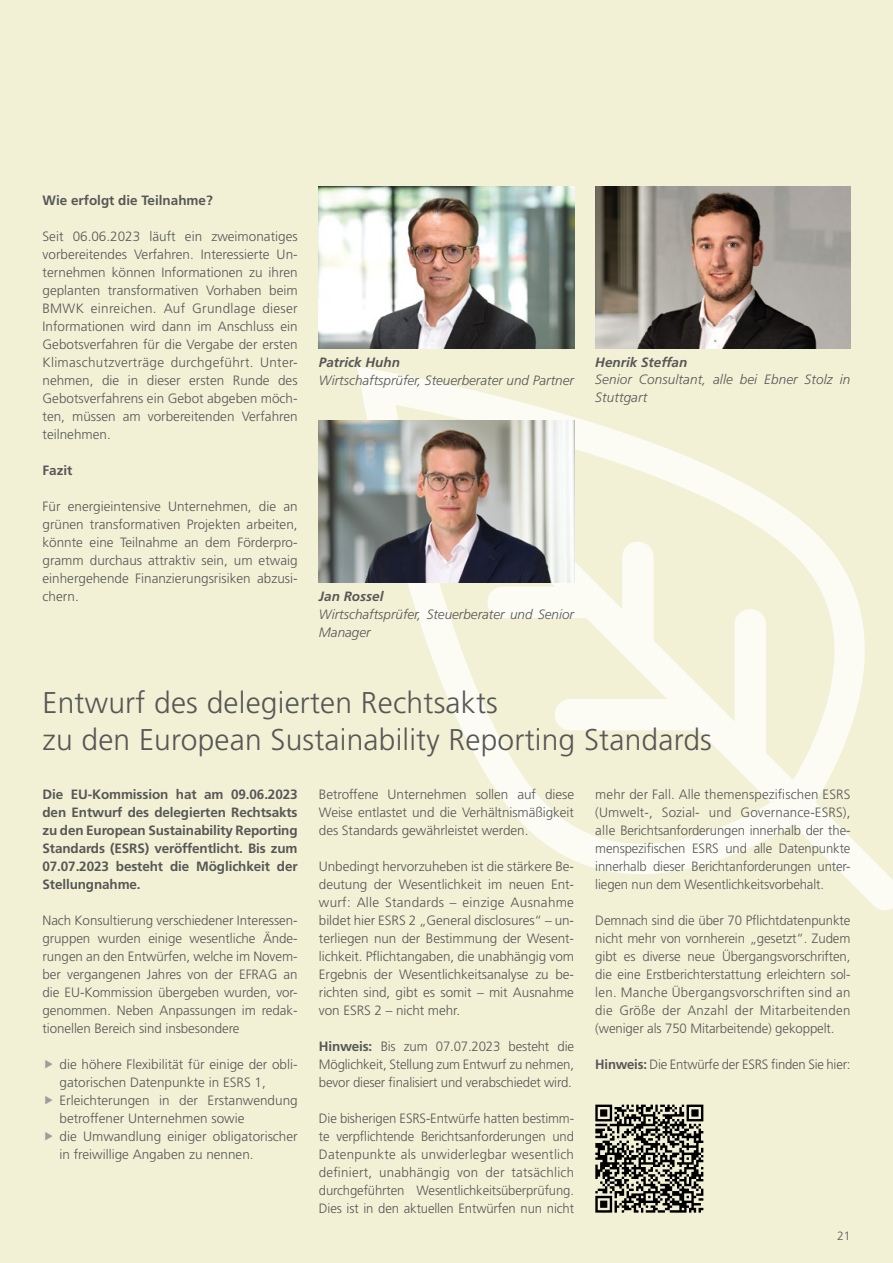
<style>
.page{position:relative;width:893px;height:1263px;background:#f2f1d6}
.page>*{position:absolute;margin:0;border:0;box-sizing:border-box;transform-origin:0 0}
.t1{font:300 30px/36.8px "Frutiger LT Std";letter-spacing:.005em;color:#575756}
.t2{font:300 13.5px/18px "Frutiger LT Std";letter-spacing:-.005em;color:#575756;text-align:justify}
.t3{font:700 13.5px/18px "Frutiger LT Std";letter-spacing:-.01em;color:#575756;text-align:justify}
.t4{font:italic 300 13.5px/18px "Frutiger LT Std";color:#575756}
.t5{font:italic 700 13.5px "Frutiger LT Std";color:#575756}
.t6{font:300 12px "Frutiger LT Std";color:#575756}
.s1{font-weight:700}
</style>
<div class="page">
<svg style="left:357px;top:367px;width:536px;height:543px"></svg>
<img style="left:319px;top:187px;width:255px;height:162px">
<img style="left:319px;top:421px;width:255px;height:162px">
<img style="left:595px;top:187px;width:255px;height:162px">
<svg style="left:595px;top:1104px;width:108px;height:109px"></svg>
<p class="t3" style="left:43px;top:191px;width:172px">Wie erfolgt die Teilnahme?</p>
<p class="t2" style="left:43px;top:227px;width:257px">Seit 06.06.2023 läuft ein zweimonatiges vorbereitendes Verfahren. Interessierte Un&shy;ternehmen können Informationen zu ihren geplanten transformativen Vorhaben beim BMWK einreichen. Auf Grundlage dieser Informationen wird dann im Anschluss ein Gebotsverfahren für die Vergabe der ersten Klimaschutzverträge durchgeführt. Unter&shy;nehmen, die in dieser ersten Runde des Gebotsverfahrens ein Gebot abgeben möch&shy;ten, müssen am vorbereitenden Verfahren teilnehmen.</p>
<p class="t3" style="left:43px;top:461px;width:32px">Fazit</p>
<p class="t2" style="left:43px;top:497px;width:257px">Für energieintensive Unternehmen, die an grünen transformativen Projekten arbeiten, könnte eine Teilnahme an dem Förderpro&shy;gramm durchaus attraktiv sein, um etwaig einhergehende Finanzierungsrisiken abzusi&shy;chern.</p>
<p class="t5" style="left:319px;top:354px;width:83px">Patrick Huhn</p>
<p class="t4" style="left:319px;top:371px;width:257px">Wirtschaftsprüfer, Steuerberater und Partner</p>
<p class="t5" style="left:595px;top:354px;width:94px">Henrik Steffan</p>
<p class="t4" style="left:595px;top:371px;width:257px">Senior Consultant, alle bei Ebner Stolz in<br>Stuttgart</p>
<p class="t5" style="left:319px;top:588px;width:66px">Jan Rossel</p>
<p class="t4" style="left:319px;top:605px;width:257px">Wirtschaftsprüfer, Steuerberater und Senior<br>Manager</p>
<h1 class="t1" style="left:43px;top:685px;width:671px">Entwurf des delegierten Rechtsakts<br>zu den European Sustainability Reporting Standards</h1>
<p class="t3" style="left:43px;top:785px;width:257px">Die EU-Kommission hat am 09.06.2023 den Entwurf des delegierten Rechtsakts zu den European Sustainability Reporting Standards (ESRS) veröffentlicht. Bis zum 07.07.2023 besteht die Möglichkeit der Stellungnahme.</p>
<p class="t2" style="left:43px;top:911px;width:257px">Nach Konsultierung verschiedener Interessen&shy;gruppen wurden einige wesentliche Ände&shy;rungen an den Entwürfen, welche im Novem&shy;ber vergangenen Jahres von der EFRAG an die EU-Kommission übergeben wurden, vor&shy;genommen. Neben Anpassungen im redak&shy;tionellen Bereich sind insbesondere</p>
<p class="t2" style="left:60px;top:1055px;width:240px;text-align:left">die höhere Flexibilität für einige der obli&shy;gatorischen Datenpunkte in ESRS 1, Erleichterungen in der Erstanwendung betroffener Unternehmen sowie<br>die Umwandlung einiger obligatorischer in freiwillige Angaben zu nennen.</p>
<p class="t2" style="left:319px;top:785px;width:257px">Betroffene Unternehmen sollen auf diese Weise entlastet und die Verhältnismäßigkeit des Standards gewährleistet werden.</p>
<p class="t2" style="left:319px;top:857px;width:257px">Unbedingt hervorzuheben ist die stärkere Be&shy;deutung der Wesentlichkeit im neuen Ent&shy;wurf: Alle Standards – einzige Ausnahme bildet hier ESRS 2 „General disclosures“ – un&shy;terliegen nun der Bestimmung der Wesent&shy;lichkeit. Pflichtangaben, die unabhängig vom Ergebnis der Wesentlichkeitsanalyse zu be&shy;richten sind, gibt es somit – mit Ausnahme von ESRS 2 – nicht mehr.</p>
<p class="t2" style="left:319px;top:1037px;width:257px"><span class="s1">Hinweis:</span> Bis zum 07.07.2023 besteht die Möglichkeit, Stellung zum Entwurf zu nehmen, bevor dieser finalisiert und verabschiedet wird.</p>
<p class="t2" style="left:319px;top:1109px;width:257px">Die bisherigen ESRS-Entwürfe hatten bestimm&shy;te verpflichtende Berichtsanforderungen und Datenpunkte als unwiderlegbar wesentlich definiert, unabhängig von der tatsächlich durchgeführten Wesentlichkeitsüberprüfung.<br>Dies ist in den aktuellen Entwürfen nun nicht</p>
<p class="t2" style="left:595px;top:785px;width:257px">mehr der Fall. Alle themenspezifischen ESRS (Umwelt-, Sozial- und Governance-ESRS), alle Berichtsanforderungen innerhalb der the&shy;menspezifischen ESRS und alle Datenpunkte innerhalb dieser Berichtanforderungen unter&shy;liegen nun dem Wesentlichkeitsvorbehalt.</p>
<p class="t2" style="left:595px;top:911px;width:257px">Demnach sind die über 70 Pflichtdatenpunkte nicht mehr von vornherein „gesetzt“. Zudem gibt es diverse neue Übergangsvorschriften, die eine Erstberichterstattung erleichtern sol&shy;len. Manche Übergangsvorschriften sind an die Größe der Anzahl der Mitarbeitenden (weniger als 750 Mitarbeitende) gekoppelt.</p>
<p class="t2" style="left:595px;top:1055px;width:257px"><span class="s1">Hinweis:</span> Die Entwürfe der ESRS finden Sie hier:</p>
<p class="t6" style="left:837px;top:1229px;width:15px">21</p>
</div>
